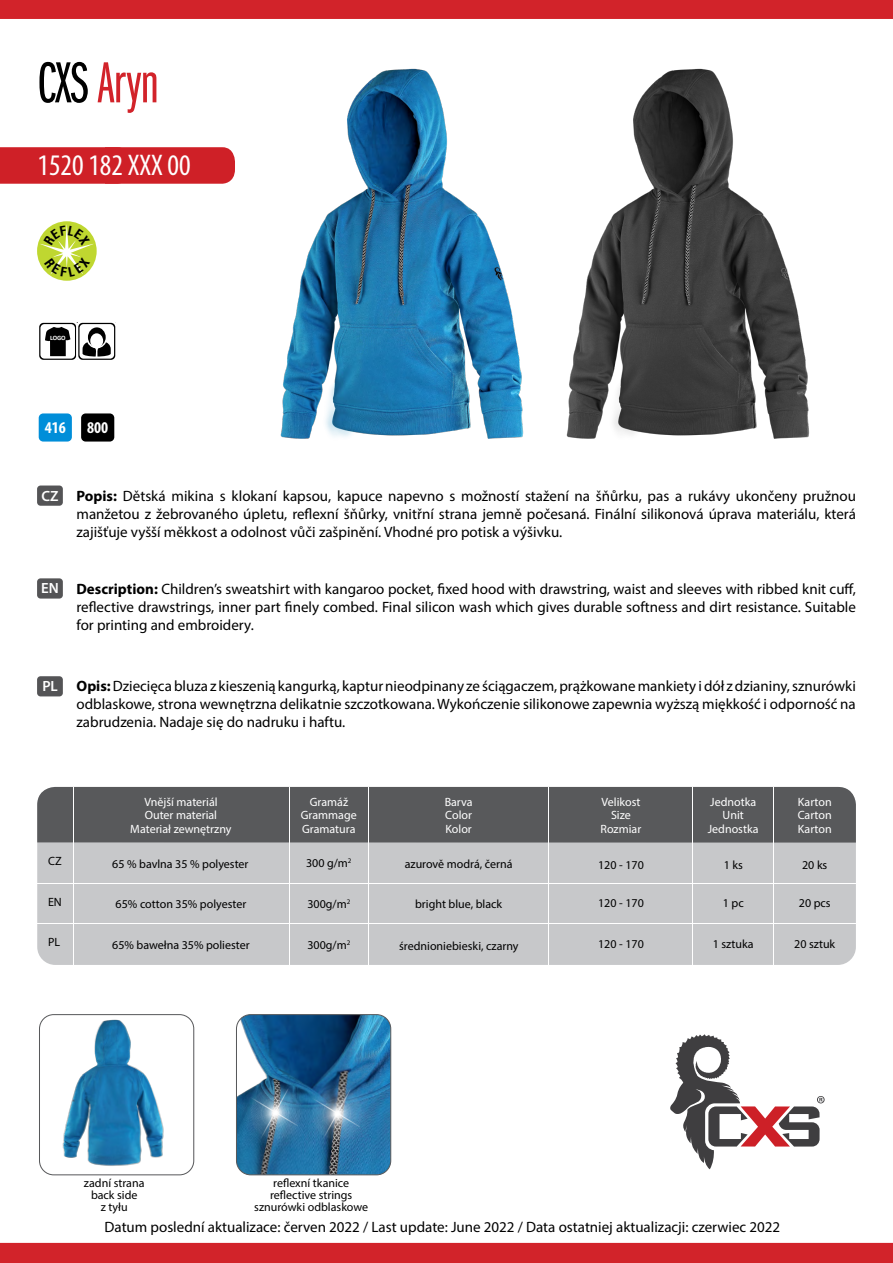
<style>
.page{position:relative;width:893px;height:1263px;background:#fff}
.page>*{position:absolute;margin:0;border:0;box-sizing:border-box;transform-origin:0 0}
.t1{font:60px "Franklin Got Itc DOT Boo Ext Com";letter-spacing:-.01em;color:#d2232a}
.t2{font:condensed 30px "Myriad Pro";color:#fff}
.t3{font:700 condensed 16.5px "Myriad Pro";color:#fff}
.t4{font:15px/18px "Myriad Pro";color:#000;text-align:justify}
.t5{font:600 14.85px "Myriad Pro";color:#fff}
.t6{font:12px/12px "Myriad Pro";color:#000;text-align:center}
.t7{font:12px "Myriad Pro";color:#fff}
.t8{font:700 6.6px "Calibri";color:#fff}
.s1{color:#000}
.s2{font-weight:700}
</style>
<div class="page">
<div style="left:0;top:147px;width:235px;height:37px;background:#cf2027"></div>
<div style="left:39px;top:413px;width:33px;height:29px;background:#008ed9;border-radius:4px"></div>
<div style="left:81px;top:413px;width:33px;height:29px;background:#000;border-radius:4px"></div>
<img style="left:280px;top:68px;width:244px;height:371px">
<img style="left:566px;top:68px;width:244px;height:371px">
<svg style="left:670px;top:1034px;width:155px;height:135px"></svg>
<div style="left:37px;top:485px;width:26px;height:21px;background:#545456;border-radius:3px"></div>
<div style="left:37px;top:578px;width:26px;height:21px;background:#545456;border-radius:3px"></div>
<div style="left:37px;top:676px;width:26px;height:20px;background:#545456;border-radius:3px"></div>
<div style="left:0;top:0;width:893px;height:19px;background:#d2232a"></div>
<div style="left:0;top:1243px;width:893px;height:20px;background:#d2232a"></div>
<svg style="left:39px;top:322px;width:77px;height:38px"></svg>
<svg style="left:88px;top:327px;width:18px;height:20px"></svg>
<div style="left:90px;top:333px;width:13px;height:15px;background:#fff;border-radius:50%"></div>
<svg style="left:37px;top:221px;width:60px;height:60px"></svg>
<img style="left:48px;top:1016px;width:116px;height:159px">
<div style="left:39px;top:1014px;width:155px;height:161px;border:1px solid #58595b;border-radius:14px"></div>
<img style="left:236px;top:1015px;width:155px;height:160px">
<div style="left:236px;top:1014px;width:155px;height:161px;border:1px solid #58595b;border-radius:14px"></div>
<div style="left:37px;top:787px;width:819px;height:178px;background:#c7c8ca;border-radius:18px"></div>
<div style="left:37px;top:787px;width:819px;height:55px;background:#58595b"></div>
<hr style="left:692px;top:787px;width:1px;height:178px;background:#fff">
<hr style="left:549px;top:787px;width:1px;height:178px;background:#fff">
<hr style="left:289px;top:787px;width:1px;height:178px;background:#fff">
<hr style="left:73px;top:787px;width:1px;height:178px;background:#fff">
<hr style="left:37px;top:923px;width:819px;height:1px;background:#fff">
<hr style="left:37px;top:883px;width:819px;height:1px;background:#fff">
<hr style="left:773px;top:787px;width:1px;height:178px;background:#fff">
<hr style="left:369px;top:787px;width:1px;height:178px;background:#fff">
<img style="left:304px;top:1079px;width:68px;height:70px">
<img style="left:242px;top:1078px;width:68px;height:70px">
<svg style="left:40px;top:225px;width:53px;height:52px;background:#cbde59"></svg>
<h1 class="t1" style="left:37px;top:51px;width:123px"><span class="s1">CXS</span> Aryn</h1>
<h2 class="t2" style="left:38px;top:147px;width:155px">1520 182 XXX 00</h2>
<p class="t8" style="left:50px;top:334px;width:17px">LOGO</p>
<p class="t3" style="left:45px;top:417px;width:23px">416</p>
<p class="t3" style="left:87px;top:417px;width:23px">800</p>
<p class="t5" style="left:42px;top:486px;width:19px">CZ</p>
<p class="t5" style="left:41px;top:579px;width:19px">EN</p>
<p class="t4" style="left:77px;top:486px;width:781px"><span class="s2">Popis:</span> Dětská mikina s klokaní kapsou, kapuce napevno s možností stažení na šňůrku, pas a rukávy ukončeny pružnou manžetou z žebrovaného úpletu, reflexní šňůrky, vnitřní strana jemně počesaná. Finální silikonová úprava materiálu, která zajišťuje vyšší měkkost a odolnost vůči zašpinění. Vhodné pro potisk a výšivku.</p>
<p class="t4" style="left:77px;top:579px;width:781px"><span class="s2">Description:</span> Children’s sweatshirt with kangaroo pocket, fixed hood with drawstring, waist and sleeves with ribbed knit cuff, reflective drawstrings, inner part finely combed. Final silicon wash which gives durable softness and dirt resistance. Suitable for printing and embroidery.</p>
<p class="t5" style="left:42px;top:677px;width:17px">PL</p>
<p class="t4" style="left:77px;top:677px;width:781px"><span class="s2">Opis:</span> Dziecięca bluza z kieszenią kangurką, kaptur nieodpinany ze ściągaczem, prążkowane mankiety i dół z dzianiny, sznurówki odblaskowe, strona wewnętrzna delikatnie szczotkowana. Wykończenie silikonowe zapewnia wyższą miękkość i odporność na zabrudzenia. Nadaje się do nadruku i haftu.</p>
<p class="t6" style="left:48px;top:855px;width:15px">CZ</p>
<p class="t7" style="left:144px;top:794px;width:75px">Vnější materiál</p>
<p class="t7" style="left:145px;top:808px;width:74px">Outer material</p>
<p class="t7" style="left:130px;top:822px;width:103px">Materiał zewnętrzny</p>
<p class="t6" style="left:112px;top:857px;width:138px">65 % bavlna 35 % polyester</p>
<p class="t7" style="left:310px;top:794px;width:40px">Gramáž</p>
<p class="t7" style="left:302px;top:821px;width:55px">Gramatura</p>
<p class="t7" style="left:301px;top:808px;width:57px">Grammage</p>
<p class="t6" style="left:306px;top:857px;width:47px">300 g/m<sup>2</sup></p>
<p class="t7" style="left:445px;top:794px;width:30px">Barva</p>
<p class="t7" style="left:445px;top:821px;width:28px">Kolor</p>
<p class="t7" style="left:445px;top:808px;width:28px">Color</p>
<p class="t6" style="left:405px;top:857px;width:109px">azurově modrá, černá</p>
<p class="t7" style="left:601px;top:794px;width:40px">Velikost</p>
<p class="t7" style="left:611px;top:808px;width:21px">Size</p>
<p class="t7" style="left:601px;top:821px;width:42px">Rozmiar</p>
<p class="t7" style="left:710px;top:794px;width:48px">Jednotka</p>
<p class="t7" style="left:723px;top:808px;width:23px">Unit</p>
<p class="t7" style="left:708px;top:821px;width:52px">Jednostka</p>
<p class="t7" style="left:798px;top:794px;width:35px">Karton</p>
<p class="t7" style="left:798px;top:821px;width:35px">Karton</p>
<p class="t7" style="left:798px;top:808px;width:36px">Carton</p>
<p class="t6" style="left:598px;top:859px;width:47px">120 - 170</p>
<p class="t6" style="left:724px;top:859px;width:21px">1 ks</p>
<p class="t6" style="left:802px;top:859px;width:27px">20 ks</p>
<p class="t6" style="left:48px;top:896px;width:15px">EN</p>
<p class="t6" style="left:116px;top:898px;width:132px">65% cotton 35% polyester</p>
<p class="t6" style="left:307px;top:898px;width:44px">300g/m<sup>2</sup></p>
<p class="t6" style="left:415px;top:898px;width:89px">bright blue, black</p>
<p class="t6" style="left:598px;top:897px;width:47px">120 - 170</p>
<p class="t6" style="left:723px;top:897px;width:22px">1 pc</p>
<p class="t6" style="left:799px;top:897px;width:33px">20 pcs</p>
<p class="t6" style="left:48px;top:936px;width:14px">PL</p>
<p class="t6" style="left:112px;top:938px;width:139px">65% bawełna 35% poliester</p>
<p class="t6" style="left:307px;top:938px;width:44px">300g/m<sup>2</sup></p>
<p class="t6" style="left:399px;top:940px;width:121px">średnioniebieski, czarny</p>
<p class="t6" style="left:598px;top:938px;width:47px">120 - 170</p>
<p class="t6" style="left:713px;top:938px;width:42px">1 sztuka</p>
<p class="t6" style="left:794px;top:938px;width:42px">20 sztuk</p>
<p class="t6" style="left:84px;top:1177px;width:62px">zadní strana back side<br>z tyłu</p>
<p class="t6" style="left:254px;top:1177px;width:115px">reflexní tkanice reflective strings sznurówki odblaskowe</p>
<p class="t4" style="left:105px;top:1218px;width:677px">Datum poslední aktualizace: červen 2022 / Last update: June 2022 / Data ostatniej aktualizacji: czerwiec 2022</p>
</div>
